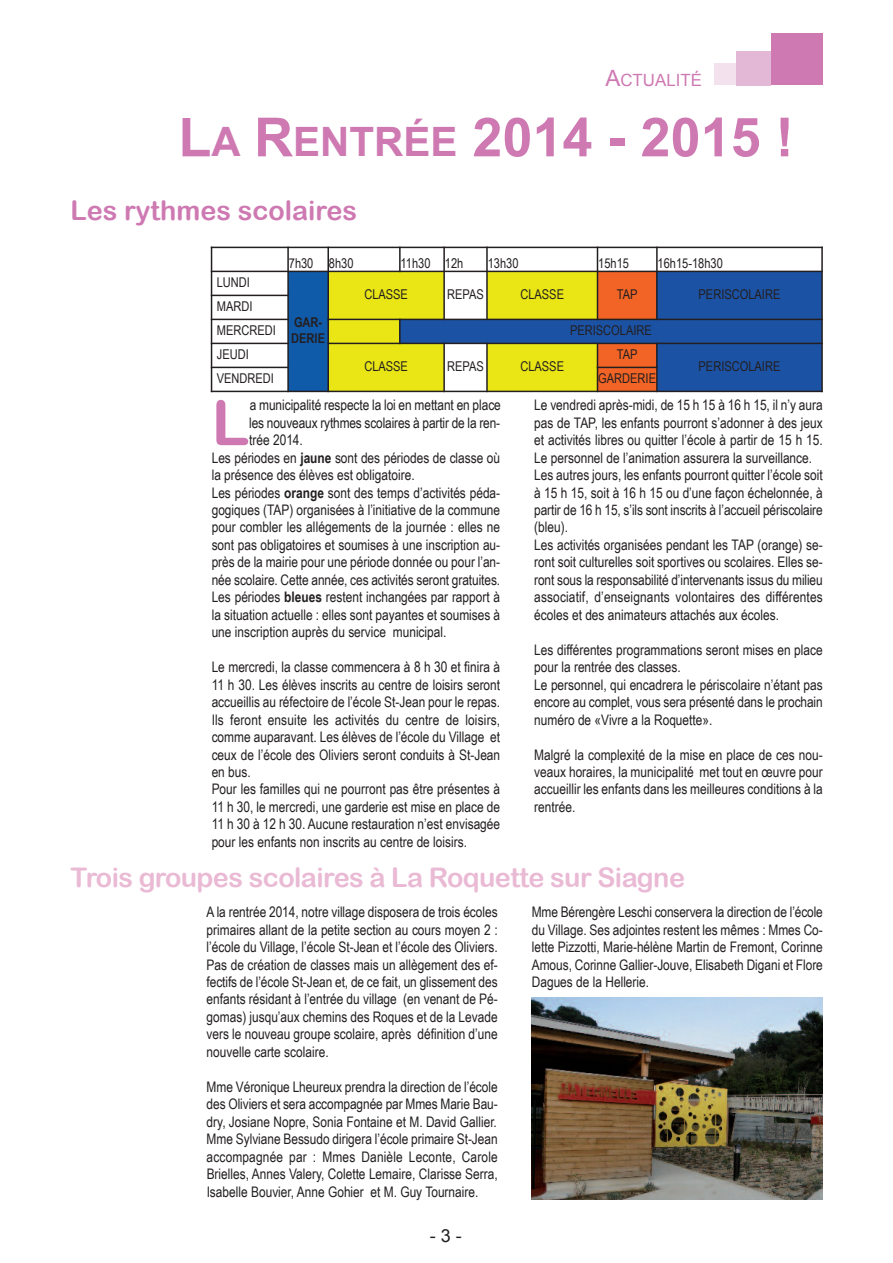
<style>
.page{position:relative;width:893px;height:1263px;background:#fff}
.page>*{position:absolute;margin:0;border:0;box-sizing:border-box;transform-origin:0 0}
.t1{font:62.25px "Arial Rounded MT Bold";color:#ce79b2}
.t2{font:700 54px "Arial";color:#ce79b2}
.t3{font:27px "Arial Rounded MT Bold";letter-spacing:-.02em;color:#eabad5}
.t4{font:27px "Arial Rounded MT Bold";color:#ce79b2}
.t5{font:18px "Arial";color:#231f20}
.t6{font:16.8px "Arial";color:#ce79b2}
.t7{font:14.55px/17.4px "Arial Narrow";color:#231f20;text-align:justify}
.t8{font:13.5px/24px "Arial Narrow";color:#231f20}
.t9{font:700 13.5px/16.2px "Arial Narrow";color:#231f20}
.s1{font-size:22.5px}
.s2{font-size:40.5px}
.s3{font-weight:700}
</style>
<div class="page">
<div style="left:771px;top:34px;width:52px;height:51px;background:#ce79b2"></div>
<div style="left:737px;top:51px;width:34px;height:34px;background:#e2b8d6"></div>
<div style="left:714px;top:64px;width:22px;height:21px;background:#f3e1ed"></div>
<div style="left:288px;top:271px;width:40px;height:120px;background:#105aaa"></div>
<div style="left:328px;top:271px;width:116px;height:48px;background:#eae616"></div>
<div style="left:487px;top:271px;width:110px;height:48px;background:#eae616"></div>
<div style="left:597px;top:271px;width:60px;height:48px;background:#f26425"></div>
<div style="left:657px;top:271px;width:165px;height:48px;background:#1c52a4"></div>
<div style="left:328px;top:319px;width:72px;height:24px;background:#eae616"></div>
<div style="left:400px;top:319px;width:422px;height:24px;background:#1c52a4"></div>
<div style="left:328px;top:343px;width:116px;height:48px;background:#eae616"></div>
<div style="left:487px;top:343px;width:110px;height:48px;background:#eae616"></div>
<div style="left:597px;top:343px;width:60px;height:24px;background:#f26425"></div>
<div style="left:657px;top:343px;width:165px;height:48px;background:#1c52a4"></div>
<div style="left:597px;top:367px;width:60px;height:25px;background:#f26425"></div>
<hr style="left:211px;top:247px;width:1px;height:145px;background:#231f20">
<hr style="left:287px;top:247px;width:2px;height:145px;background:#231f20">
<hr style="left:327px;top:247px;width:2px;height:145px;background:#231f20">
<hr style="left:399px;top:247px;width:2px;height:25px;background:#231f20">
<hr style="left:399px;top:319px;width:2px;height:25px;background:#231f20">
<hr style="left:443px;top:247px;width:2px;height:73px;background:#231f20">
<hr style="left:443px;top:343px;width:2px;height:49px;background:#231f20">
<hr style="left:486px;top:247px;width:2px;height:73px;background:#231f20">
<hr style="left:486px;top:343px;width:2px;height:49px;background:#231f20">
<hr style="left:597px;top:247px;width:1px;height:73px;background:#231f20">
<hr style="left:597px;top:343px;width:1px;height:49px;background:#231f20">
<hr style="left:656px;top:247px;width:2px;height:73px;background:#231f20">
<hr style="left:656px;top:343px;width:2px;height:49px;background:#231f20">
<hr style="left:821px;top:247px;width:2px;height:145px;background:#231f20">
<hr style="left:211px;top:247px;width:612px;height:1px;background:#231f20">
<hr style="left:211px;top:271px;width:612px;height:1px;background:#231f20">
<hr style="left:211px;top:295px;width:78px;height:1px;background:#231f20">
<hr style="left:211px;top:319px;width:78px;height:1px;background:#231f20">
<hr style="left:327px;top:319px;width:496px;height:1px;background:#231f20">
<hr style="left:211px;top:343px;width:78px;height:1px;background:#231f20">
<hr style="left:327px;top:343px;width:496px;height:1px;background:#231f20">
<hr style="left:211px;top:367px;width:78px;height:1px;background:#231f20">
<hr style="left:597px;top:367px;width:61px;height:1px;background:#231f20">
<hr style="left:211px;top:391px;width:612px;height:1px;background:#231f20">
<img style="left:531px;top:997px;width:292px;height:203px">
<p class="t6" style="left:605px;top:71px;width:98px"><span class="s1">A</span>ctuAlité</p>
<h2 class="t2" style="left:178px;top:107px;width:617px">L<span class="s2">A</span> R<span class="s2">ENTRÉE</span> 2014 - 2015 !</h2>
<h3 class="t4" style="left:70px;top:194px;width:288px">Les rythmes scolaires</h3>
<p class="t8" style="left:217px;top:270px;width:35px">LUNDI</p>
<p class="t8" style="left:217px;top:294px;width:61px">MARDI<br>MERCREDI</p>
<p class="t8" style="left:217px;top:342px;width:33px">JEUDI</p>
<p class="t8" style="left:289px;top:251px;width:66px">7h30 8h30</p>
<p class="t8" style="left:401px;top:251px;width:64px">11h30 12h</p>
<p class="t8" style="left:488px;top:251px;width:32px">13h30</p>
<p class="t8" style="left:598px;top:251px;width:32px">15h15</p>
<p class="t8" style="left:658px;top:251px;width:67px">16h15-18h30</p>
<p class="t9" style="left:291px;top:314px;width:35px">GAR-<br>DERIE</p>
<p class="t8" style="left:364px;top:282px;width:45px">CLASSE</p>
<p class="t8" style="left:447px;top:282px;width:38px">REPAS</p>
<p class="t8" style="left:520px;top:282px;width:45px">CLASSE</p>
<p class="t8" style="left:617px;top:282px;width:22px">TAP</p>
<p class="t8" style="left:699px;top:282px;width:83px">PERISCOLAIRE</p>
<p class="t8" style="left:570px;top:318px;width:83px">PERISCOLAIRE</p>
<p class="t8" style="left:364px;top:354px;width:45px">CLASSE</p>
<p class="t8" style="left:447px;top:354px;width:38px">REPAS</p>
<p class="t8" style="left:520px;top:354px;width:45px">CLASSE</p>
<p class="t8" style="left:617px;top:342px;width:22px">TAP</p>
<p class="t8" style="left:699px;top:354px;width:83px">PERISCOLAIRE</p>
<p class="t8" style="left:217px;top:366px;width:59px">VENDREDI</p>
<p class="t8" style="left:598px;top:366px;width:59px">GARDERIE</p>
<h1 class="t1" style="left:212px;top:386px;width:39px">L</h1>
<p class="t7" style="left:250px;top:396px;width:253px">a municipalité respecte la loi en mettant en place</p>
<p class="t7" style="left:249px;top:414px;width:253px">les nouveaux rythmes scolaires à partir de la ren-</p>
<p class="t7" style="left:249px;top:431px;width:55px">trée 2014.</p>
<p class="t7" style="left:212px;top:449px;width:290px">Les périodes en <span class="s3">jaune</span> sont des périodes de classe où</p>
<p class="t7" style="left:212px;top:466px;width:204px">la présence des élèves est obligatoire.</p>
<p class="t7" style="left:212px;top:484px;width:290px">Les périodes <span class="s3">orange</span> sont des temps d’activités péda-</p>
<p class="t7" style="left:212px;top:501px;width:290px">gogiques (TAP) organisées à l’initiative de la commune</p>
<p class="t7" style="left:212px;top:518px;width:290px">pour combler les allégements de la journée : elles ne</p>
<p class="t7" style="left:212px;top:536px;width:290px">sont pas obligatoires et soumises à une inscription au-</p>
<p class="t7" style="left:212px;top:553px;width:290px">près de la mairie pour une période donnée ou pour l’an-</p>
<p class="t7" style="left:212px;top:571px;width:290px">née scolaire. Cette année, ces activités seront gratuites.</p>
<p class="t7" style="left:212px;top:588px;width:290px">Les périodes <span class="s3">bleues</span> restent inchangées par rapport à</p>
<p class="t7" style="left:212px;top:606px;width:290px">la situation actuelle : elles sont payantes et soumises à</p>
<p class="t7" style="left:212px;top:623px;width:236px">une inscription auprès du service municipal.</p>
<p class="t7" style="left:212px;top:658px;width:290px;text-align:left">Le mercredi, la classe commencera à 8 h 30 et finira à 11 h 30. Les élèves inscrits au centre de loisirs seront accueillis au réfectoire de l’école St-Jean pour le repas.<br>Ils feront ensuite les activités du centre de loisirs, comme auparavant. Les élèves de l’école du Village et ceux de l’école des Oliviers seront conduits à St-Jean en bus.<br>Pour les familles qui ne pourront pas être présentes à 11 h 30, le mercredi, une garderie est mise en place de 11 h 30 à 12 h 30. Aucune restauration n’est envisagée pour les enfants non inscrits au centre de loisirs.</p>
<p class="t7" style="left:534px;top:396px;width:290px;text-align:left">Le vendredi après-midi, de 15 h 15 à 16 h 15, il n’y aura pas de TAP, les enfants pourront s’adonner à des jeux et activités libres ou quitter l’école à partir de 15 h 15.<br>Le personnel de l’animation assurera la surveillance.<br>Les autres jours, les enfants pourront quitter l’école soit à 15 h 15, soit à 16 h 15 ou d’une façon échelonnée, à partir de 16 h 15, s’ils sont inscrits à l’accueil périscolaire (bleu).<br>Les activités organisées pendant les TAP (orange) se&shy;ront soit culturelles soit sportives ou scolaires. Elles se&shy;ront sous la responsabilité d’intervenants issus du milieu associatif, d’enseignants volontaires des différentes écoles et des animateurs attachés aux écoles.</p>
<p class="t7" style="left:534px;top:641px;width:290px;text-align:left">Les différentes programmations seront mises en place pour la rentrée des classes.<br>Le personnel, qui encadrera le périscolaire n’étant pas encore au complet, vous sera présenté dans le prochain numéro de «Vivre a la Roquette».</p>
<p class="t7" style="left:534px;top:745px;width:290px">Malgré la complexité de la mise en place de ces nou&shy;veaux horaires, la municipalité met tout en œuvre pour accueillir les enfants dans les meilleures conditions à la rentrée.</p>
<h3 class="t3" style="left:70px;top:862px;width:616px">Trois groupes scolaires à La Roquette sur Siagne</h3>
<p class="t7" style="left:207px;top:903px;width:293px">A la rentrée 2014, notre village disposera de trois écoles primaires allant de la petite section au cours moyen 2 : l’école du Village, l’école St-Jean et l’école des Oliviers.<br>Pas de création de classes mais un allègement des ef&shy;fectifs de l’école St-Jean et, de ce fait, un glissement des enfants résidant à l’entrée du village (en venant de Pé&shy;gomas) jusqu’aux chemins des Roques et de la Levade vers le nouveau groupe scolaire, après définition d’une nouvelle carte scolaire.</p>
<p class="t7" style="left:207px;top:1078px;width:293px">Mme Véronique Lheureux prendra la direction de l’école des Oliviers et sera accompagnée par Mmes Marie Bau&shy;dry, Josiane Nopre, Sonia Fontaine et M. David Gallier.<br>Mme Sylviane Bessudo dirigera l’école primaire St-Jean accompagnée par : Mmes Danièle Leconte, Carole Brielles, Annes Valery, Colette Lemaire, Clarisse Serra, Isabelle Bouvier, Anne Gohier et M. Guy Tournaire.</p>
<p class="t5" style="left:430px;top:1226px;width:34px">-3-</p>
<p class="t7" style="left:532px;top:903px;width:293px">Mme Bérengère Leschi conservera la direction de l’école du Village. Ses adjointes restent les mêmes : Mmes Co&shy;lette Pizzotti, Marie-hélène Martin de Fremont, Corinne Amous, Corinne Gallier-Jouve, Elisabeth Digani et Flore Dagues de la Hellerie.</p>
</div>
